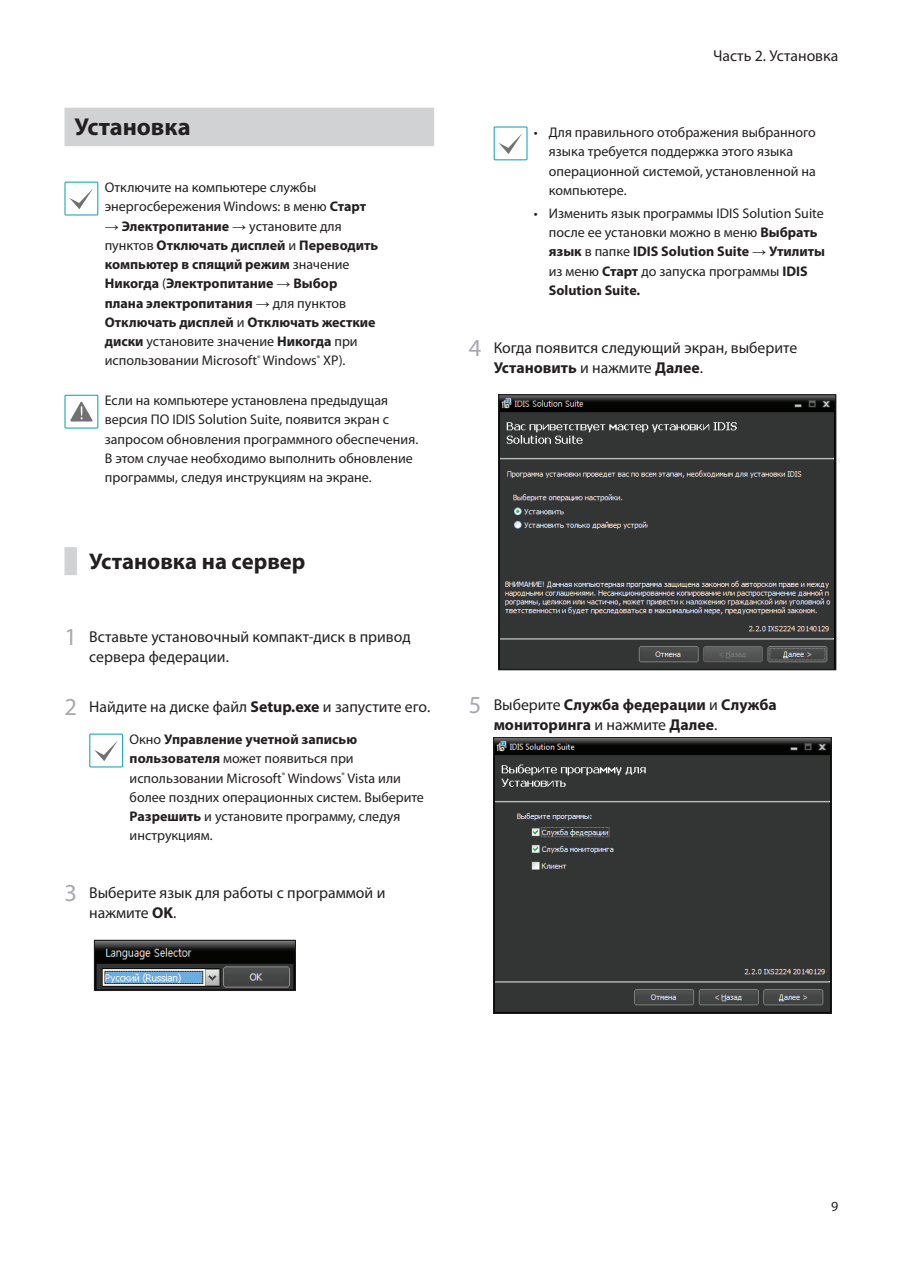
<style>
.page{position:relative;width:903px;height:1275px;background:#fff}
.page>*{position:absolute;margin:0;border:0;box-sizing:border-box;transform-origin:0 0}
.t1{font:700 24.5px "Myriad Pro";color:#231f20}
.t2{font:700 22.75px "Myriad Pro";color:#231f20}
.t3{font:15.75px/20.1px "Myriad Pro";color:#231f20}
.t4{font:700 15.75px/20.1px "Myriad Pro";color:#231f20}
.t5{font:14px/19.2px "Myriad Pro";color:#231f20}
.t6{font:700 14px/19.2px "Myriad Pro";color:#231f20}
.s1{font-weight:700}
.s2{font-family:"Arial";font-weight:400}
.s3{font-weight:400}
.s4{font-size:24.5px;color:#a8a9ad}
.s5{font-family:"Arial"}
.s6{font-weight:400;font-size:24.5px;color:#a8a9ad}
</style>
<div class="page">
<div style="left:64px;top:108px;width:370px;height:38px;background:#d1d2d4"></div>
<div style="left:64px;top:547px;width:13px;height:28px;background:#d1d2d4"></div>
<svg style="left:64px;top:182px;width:34px;height:33px"></svg>
<svg style="left:64px;top:395px;width:34px;height:34px"></svg>
<svg style="left:89px;top:734px;width:34px;height:33px"></svg>
<img style="left:96px;top:942px;width:197px;height:47px">
<div style="left:94px;top:940px;width:201px;height:51px;border:1px solid #231f20"></div>
<svg style="left:494px;top:126px;width:33px;height:34px"></svg>
<img style="left:501px;top:397px;width:333px;height:271px">
<div style="left:499px;top:395px;width:337px;height:275px;border:1px solid #231f20"></div>
<img style="left:496px;top:739px;width:333px;height:272px">
<div style="left:494px;top:737px;width:337px;height:276px;border:1px solid #231f20"></div>
<h1 class="t1" style="left:74px;top:111px;width:118px">Установка</h1>
<p class="t5" style="left:105px;top:178px;width:263px">Отключите на компьютере службы энергосбережения Windows: в меню <span class="s1">Старт</span></p>
<p class="t6" style="left:105px;top:216px;width:275px"><span class="s2">→</span> Электропитание <span class="s2">→</span> <span class="s3">установите для пунктов</span> Отключать дисплей <span class="s3">и</span> Переводить компьютер в спящий режим <span class="s3">значение </span>Никогда <span class="s3">(</span>Электропитание <span class="s2">→</span> Выбор плана электропитания <span class="s2">→</span> <span class="s3">для пунктов </span>Отключать дисплей <span class="s3">и</span> Отключать жесткие диски <span class="s3">установите значение</span> Никогда <span class="s3">при использовании Microsoft</span><sup>®</sup> <span class="s3">Windows</span><sup>®</sup> <span class="s3">XP).</span></p>
<p class="t5" style="left:105px;top:391px;width:315px">Если на компьютере установлена предыдущая версия ПО IDIS Solution Suite, появится экран с запросом обновления программного обеспечения.<br>В этом случае необходимо выполнить обновление программы, следуя инструкциям на экране.</p>
<h2 class="t2" style="left:89px;top:546px;width:218px">Установка на сервер</h2>
<p class="t3" style="left:89px;top:626px;width:323px;text-indent:-25px"><span class="s4">1</span> Вставьте установочный компакт-диск в привод сервера федерации.</p>
<p class="t3" style="left:64px;top:696px;width:367px"><span class="s4">2</span> Найдите на диске файл <span class="s1">Setup.exe</span> и запустите его.</p>
<p class="t5" style="left:130px;top:730px;width:296px">Окно <span class="s1">Управление учетной записью пользователя</span> может появиться при использовании Microsoft<sup>®</sup> Windows<sup>®</sup> Vista или более поздних операционных систем. Выберите <span class="s1">Разрешить</span> и установите программу, следуя инструкциям.</p>
<p class="t3" style="left:89px;top:882px;width:298px;text-indent:-25px"><span class="s4">3</span> Выберите язык для работы с программой и нажмите <span class="s1">OK</span>.</p>
<p class="t3" style="left:713px;top:46px;width:127px">Часть 2. Установка</p>
<p class="t5" style="left:549px;top:122px;width:269px;text-indent:-15px">• Для правильного отображения выбранного языка требуется поддержка этого языка операционной системой, установленной на компьютере.</p>
<p class="t5" style="left:549px;top:203px;width:278px;text-indent:-15px">• Изменить язык программы IDIS Solution Suite после ее установки можно в меню <span class="s1">Выбрать язык</span> в папке <span class="s1">IDIS Solution Suite</span> <span class="s5">→</span> <span class="s1">Утилиты </span>из меню <span class="s1">Старт</span> до запуска программы <span class="s1">IDIS Solution Suite.</span></p>
<p class="t3" style="left:494px;top:337px;width:305px;text-indent:-25px"><span class="s4">4</span> Когда появится следующий экран, выберите<br><span class="s1">Установить</span> и нажмите <span class="s1">Далее</span>.</p>
<p class="t4" style="left:494px;top:694px;width:285px;text-indent:-25px"><span class="s6">5</span> <span class="s3">Выберите</span> Служба федерации <span class="s3">и</span> Служба мониторинга <span class="s3">и нажмите</span> Далее<span class="s3">.</span></p>
<p class="t5" style="left:831px;top:1196px;width:9px">9</p>
</div>
